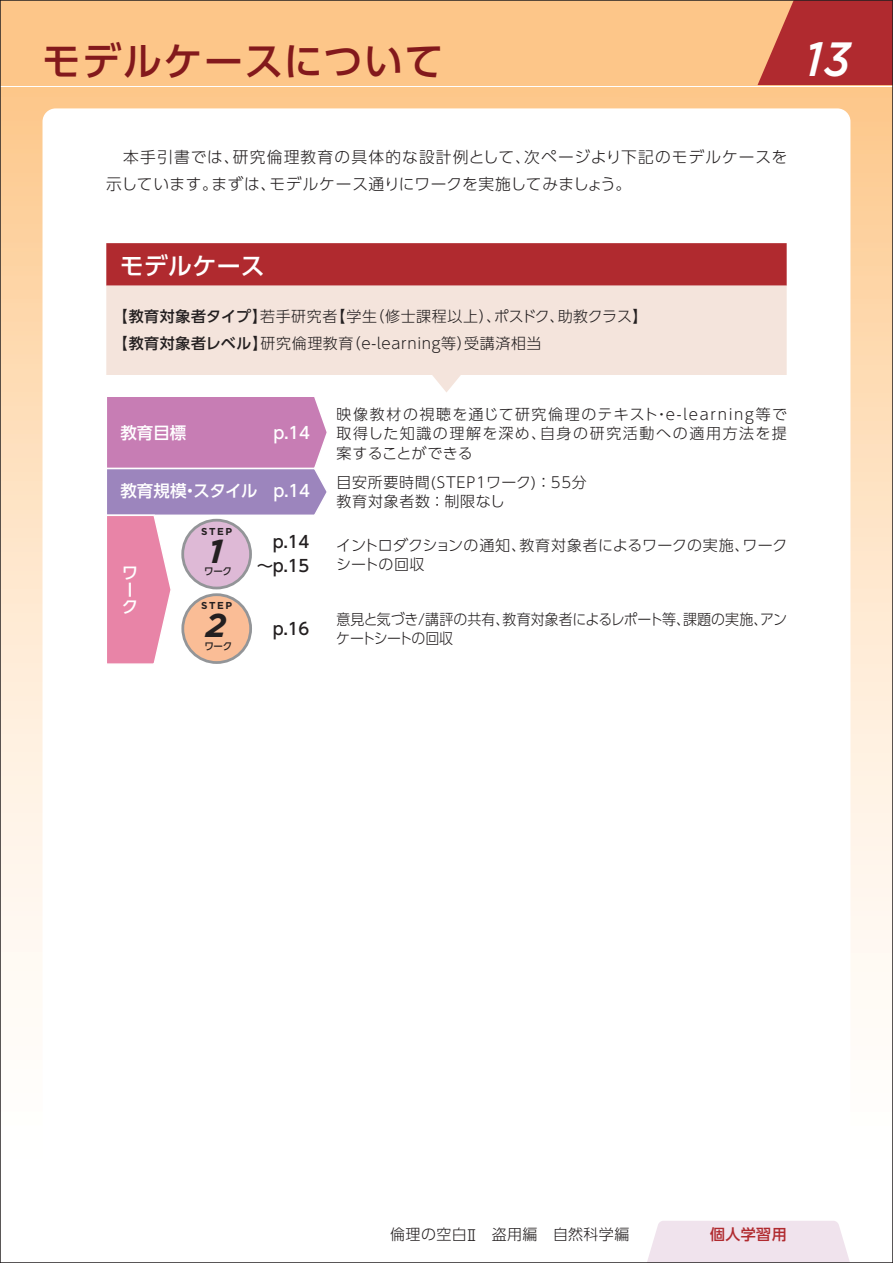
<style>
.page{position:relative;width:893px;height:1263px;background:#fff}
.page>*{position:absolute;margin:0;border:0;box-sizing:border-box;transform-origin:0 0}
.t1{font:italic 500 48px "Gotham";color:#fff;scale:.9 1}
.t2{font:500 39px "UD Shin Go Pro";letter-spacing:.04em;color:#83191c}
.t3{font:italic 700 33.15px "Gotham";color:#231f20}
.t4{font:500 24px "UD Shin Go Pro";letter-spacing:.01em;color:#fff}
.t5{font:500 16.5px/17.2px "UD Shin Go Pro";color:#fff}
.t6{font:500 16.5px/24px "UD Shin Go Pro";color:#231f20;text-align:right}
.t7{font:300 15.75px "UD Shin Go Pro";letter-spacing:.05em;color:#231f20}
.t8{font:300 15.75px "UD Shin Go Pro";letter-spacing:.075em;color:#231f20}
.t9{font:300 15px/19.5px "UD Shin Go Pro";letter-spacing:.04em;color:#231f20}
.t10{font:300 15px/19.5px "UD Shin Go Pro";letter-spacing:.105em;color:#231f20}
.t11{font:300 15px/19.5px "UD Shin Go Pro";letter-spacing:.06em;color:#231f20}
.t12{font:300 15px/19.5px "UD Shin Go Pro";letter-spacing:-.02em;color:#231f20;scale:.93 1}
.t13{font:500 15px "UD Shin Go Pro";letter-spacing:.04em;color:#231f20}
.t14{font:300 15px/19.5px "UD Shin Go Pro";letter-spacing:-.01em;color:#231f20}
.t15{font:300 15px "UD Shin Go Pro";letter-spacing:.02em;color:#231f20}
.t16{font:300 15px "UD Shin Go Pro";letter-spacing:-.05em;color:#231f20;scale:.93 1}
.t17{font:300 15px "UD Shin Go Pro";letter-spacing:.04em;color:#231f20;scale:.93 1}
.t18{font:500 15px "UD Shin Go Pro";letter-spacing:.025em;color:#b02a2f}
.t19{font:700 10.05px "Gotham";letter-spacing:.15em;color:#231f20}
.t20{font:500 10.05px "UD Shin Go Pro";letter-spacing:-.04em;color:#231f20;scale:.95 1}
</style>
<div class="page">
<img style="left:2px;top:87px;width:889px;height:903px">
<div style="left:0;top:0;width:893px;height:85px;background:#fdc689"></div>
<div style="left:43px;top:108px;width:807px;height:1112px;background:#fff;border-radius:13px"></div>
<svg style="left:757px;top:2px;width:134px;height:83px;background:#ba3f3b"></svg>
<div style="left:106px;top:243px;width:681px;height:43px;background:#b02a2f"></div>
<div style="left:106px;top:286px;width:681px;height:89px;background:#f4e4dc"></div>
<svg style="left:432px;top:375px;width:29px;height:17px"></svg>
<svg style="left:107px;top:397px;width:220px;height:267px"></svg>
<div style="left:647px;top:1221px;width:203px;height:40px;background:#f0e3ed"></div>
<h2 class="t2" style="left:42px;top:30px;width:403px">モデルケースについて</h2>
<h1 class="t1" style="left:806px;top:28px;width:51px">13</h1>
<p class="t7" style="left:524px;top:144px;width:264px">次ページより下記のモデルケースを</p>
<p class="t8" style="left:233px;top:144px;width:300px">研究倫理教育の具体的な設計例として、</p>
<p class="t7" style="left:106px;top:144px;width:135px">　本手引書では、</p>
<p class="t7" style="left:211px;top:171px;width:66px">まずは、</p>
<p class="t7" style="left:269px;top:171px;width:363px">モデルケース通りにワークを実施してみましょう。</p>
<p class="t7" style="left:106px;top:171px;width:113px">示しています。</p>
<h3 class="t4" style="left:120px;top:246px;width:147px">モデルケース</h3>
<p class="t13" style="left:113px;top:304px;width:156px">【教育対象者タイプ】</p>
<p class="t9" style="left:331px;top:306px;width:48px">【学生</p>
<p class="t9" style="left:558px;top:306px;width:91px">助教クラス【</p>
<p class="t9" style="left:494px;top:306px;width:72px">ポスドク、</p>
<p class="t9" style="left:369px;top:306px;width:133px">（修士課程以上）、</p>
<p class="t9" style="left:260px;top:306px;width:79px">若手研究者</p>
<p class="t13" style="left:113px;top:331px;width:156px">【教育対象者レベル】</p>
<p class="t9" style="left:346px;top:333px;width:127px">（e-learning等）</p>
<p class="t9" style="left:464px;top:333px;width:79px">受講済相当</p>
<p class="t9" style="left:261px;top:333px;width:94px">研究倫理教育</p>
<p class="t5" style="left:120px;top:423px;width:67px">教育目標</p>
<p class="t5" style="left:273px;top:424px;width:38px">p.14</p>
<p class="t5" style="left:120px;top:482px;width:139px">教育規模スタイル</p>
<p class="t5" style="left:182px;top:482px;width:18px">・</p>
<p class="t5" style="left:273px;top:482px;width:38px">p.14</p>
<p class="t5" style="left:122px;top:564px;width:16px">ワーク</p>
<p class="t19" style="left:201px;top:524px;width:32px">STEP</p>
<h3 class="t3" style="left:209px;top:529px;width:16px">1</h3>
<p class="t20" style="left:204px;top:563px;width:31px">ワーク</p>
<p class="t19" style="left:201px;top:599px;width:32px">STEP</p>
<h3 class="t3" style="left:206px;top:603px;width:22px">2</h3>
<p class="t20" style="left:204px;top:638px;width:31px">ワーク</p>
<p class="t6" style="left:257px;top:529px;width:54px">p.14～p.15</p>
<p class="t6" style="left:273px;top:616px;width:38px">p.16</p>
<p class="t10" style="left:666px;top:404px;width:123px">e-learning等で</p>
<p class="t10" style="left:540px;top:404px;width:248px;text-indent:-204px">映像教材の視聴を通じて研究倫理のテキスト<br>自身の研究活動への適用方法を提</p>
<p class="t9" style="left:654px;top:404px;width:16px">・</p>
<p class="t11" style="left:337px;top:423px;width:211px">取得した知識の理解を深め、案することができる</p>
<p class="t9" style="left:336px;top:472px;width:252px">目安所要時間(STEP1ワーク)：55分教育対象者数：制限なし</p>
<p class="t14" style="left:336px;top:535px;width:192px">イントロダクションの通知、シートの回収</p>
<p class="t15" style="left:519px;top:533px;width:232px">教育対象者によるワークの実施、</p>
<p class="t9" style="left:742px;top:535px;width:47px">ワーク</p>
<p class="t12" style="left:336px;top:609px;width:188px">意見と気づき/講評の共有、ケートシートの回収</p>
<p class="t16" style="left:503px;top:607px;width:203px">教育対象者によるレポート等、</p>
<p class="t17" style="left:683px;top:607px;width:92px">課題の実施、</p>
<p class="t17" style="left:760px;top:607px;width:31px">アン</p>
<p class="t9" style="left:476px;top:1224px;width:154px">　盗用編　自然科学編</p>
<p class="t9" style="left:390px;top:1224px;width:90px">倫理の空白Ⅱ</p>
<p class="t18" style="left:710px;top:1222px;width:78px">個人学習用</p>
</div>
